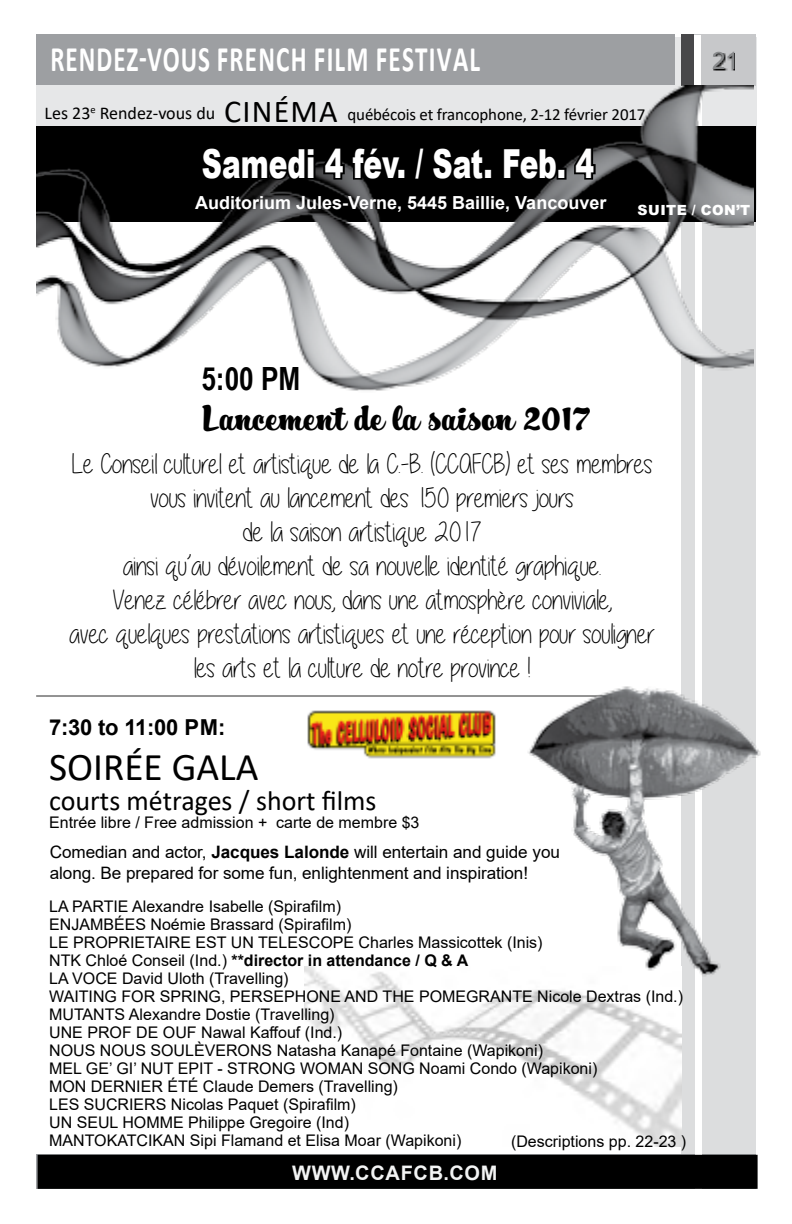
<style>
.page{position:relative;width:792px;height:1224px;background:#fff}
.page>*{position:absolute;margin:0;border:0;box-sizing:border-box;transform-origin:0 0}
.t1{font:900 40px "Arial";color:#fff;scale:.7 1}
.t2{font:39.4px "Calibri";color:#000}
.t3{font:700 36px "Calibri";letter-spacing:.05em;color:#fff;scale:.7 1}
.t4{font:32px "Hucklebuck JF";color:#000}
.t5{font:700 32px "Arial Narrow";color:#000}
.t6{font:28px/34px "A little sunshine";color:#000;text-align:center}
.t7{font:28px "Calibri";color:#000}
.t8{font:24px "Arial";color:#888a8c}
.t9{font:700 22px "Arial";letter-spacing:-.01em;color:#000}
.t10{font:700 20px "Arial";letter-spacing:.035em;color:#f3f4f4}
.t11{font:700 18px "Arial";color:#fff}
.t12{font:700 18px "Calibri";letter-spacing:.04em;color:#fff}
.t13{font:17.2px/21px "Arial";letter-spacing:-.005em;color:#000}
.t14{font:17px "Calibri";letter-spacing:-.01em;color:#000}
.t15{font:16px/18px "Arial";color:#000}
.t16{font:900 14px "Arial";letter-spacing:.035em;color:#fff}
.s1{font-size:18px}
.s2{font-size:32px}
.s3{font-weight:700}
</style>
<div class="page">
<div style="left:682px;top:216px;width:74px;height:970px;background:#dcddde"></div>
<div style="left:695px;top:39px;width:7px;height:1149px;background:#fff"></div>
<div style="left:36px;top:34px;width:638px;height:51px;background:#9d9fa2"></div>
<div style="left:682px;top:34px;width:74px;height:52px;background:#c7c8ca"></div>
<div style="left:695px;top:35px;width:6px;height:171px;background:#fff"></div>
<div style="left:682px;top:34px;width:12px;height:52px;background:#48484a"></div>
<svg style="left:713px;top:53px;width:22px;height:18px"></svg>
<hr style="left:36px;top:695px;width:638px;height:2px;background:#000">
<img style="left:36px;top:86px;width:718px;height:311px">
<div style="left:199px;top:144px;width:109px;height:39px;background:#000"></div>
<div style="left:306px;top:147px;width:9px;height:9px;border:4px solid #000"></div>
<div style="left:306px;top:155px;width:9px;height:25px;border:4px solid #000"></div>
<svg style="left:321px;top:143px;width:84px;height:46px;background:#0e0e0e"></svg>
<div style="left:396px;top:168px;width:10px;height:12px;border:4px solid #000"></div>
<div style="left:411px;top:141px;width:76px;height:42px;background:#000"></div>
<div style="left:483px;top:168px;width:10px;height:12px;border:4px solid #000"></div>
<div style="left:500px;top:145px;width:61px;height:38px;background:#000"></div>
<div style="left:557px;top:168px;width:10px;height:12px;border:4px solid #000"></div>
<svg style="left:572px;top:143px;width:26px;height:39px"></svg>
<img style="left:304px;top:967px;width:378px;height:179px">
<img style="left:521px;top:675px;width:240px;height:306px">
<div style="left:39px;top:1156px;width:718px;height:32px;background:#000"></div>
<div style="left:38px;top:1155px;width:720px;height:34px;border:2px solid #000"></div>
<img style="left:307px;top:710px;width:189px;height:49px">
<h3 class="t3" style="left:50px;top:33px;width:615px">RENDEZ-VOUS FRENCH FILM FESTIVAL</h3>
<p class="t14" style="left:45px;top:103px;width:602px"><span class="s1">Les 23</span><sup>e</sup> <span class="s1">Rendez-vous du</span> <span class="s2">CINÉMA</span> québécois et francophone, 2-12 février 2017</p>
<h3 class="t8" style="left:712px;top:44px;width:28px">21</h3>
<h1 class="t1" style="left:202px;top:134px;width:562px">Samedi 4 fév. / Sat. Feb. 4</h1>
<p class="t11" style="left:195px;top:190px;width:413px">Auditorium Jules-Verne, 5445 Baillie, Vancouver</p>
<p class="t16" style="left:638px;top:200px;width:114px">SUITE / CON’T</p>
<h3 class="t5" style="left:201px;top:354px;width:101px">5:00 PM</h3>
<h3 class="t4" style="left:201px;top:398px;width:390px">Lancement de la saison 2017</h3>
<p class="t6" style="left:70px;top:448px;width:587px">Le Conseil culturel et artistique de la C.-B. (CCAFCB) et ses membres vous invitent au lancement des 150 premiers jours<br>de la saison artistique 2017<br>ainsi qu’au dévoilement de sa nouvelle identité graphique.<br>Venez célébrer avec nous, dans une atmosphère conviviale,<br>avec quelques prestations artistiques et une réception pour souligner les arts et la culture de notre province !</p>
<h3 class="t9" style="left:49px;top:712px;width:178px">7:30 to 11:00 PM:</h3>
<h2 class="t2" style="left:49px;top:740px;width:211px">SOIRÉE GALA</h2>
<h3 class="t7" style="left:49px;top:781px;width:329px">courts métrages / short films</h3>
<p class="t13" style="left:50px;top:842px;width:512px">Comedian and actor, <span class="s3">Jacques Lalonde</span> will entertain and guide you along. Be prepared for some fun, enlightenment and inspiration!</p>
<p class="t15" style="left:49px;top:897px;width:635px">LA PARTIE Alexandre Isabelle (Spirafilm)<br>ENJAMBÉES Noémie Brassard (Spirafilm)<br>LE PROPRIETAIRE EST UN TELESCOPE Charles Massicottek (Inis)<br>NTK Chloé Conseil (Ind.) <span class="s3">**director in attendance / Q &amp; A<br></span>LA VOCE David Uloth (Travelling)<br>WAITING FOR SPRING, PERSEPHONE AND THE POMEGRANTE Nicole Dextras (Ind.)<br>MUTANTS Alexandre Dostie (Travelling)<br>UNE PROF DE OUF Nawal Kaffouf (Ind.)<br>NOUS NOUS SOULÈVERONS Natasha Kanapé Fontaine (Wapikoni)<br>MEL GE’ GI’ NUT EPIT - STRONG WOMAN SONG Noami Condo (Wapikoni)<br>MON DERNIER ÉTÉ Claude Demers (Travelling)<br>LES SUCRIERS Nicolas Paquet (Spirafilm)<br>UN SEUL HOMME Philippe Gregoire (Ind)<br>MANTOKATCIKAN Sipi Flamand et Elisa Moar (Wapikoni)</p>
<p class="t15" style="left:49px;top:813px;width:372px">Entrée libre / Free admission + carte de membre $3</p>
<p class="t15" style="left:511px;top:1132px;width:177px">(Descriptions pp. 22-23 )</p>
<p class="t10" style="left:292px;top:1158px;width:207px">WWW.CCAFCB.COM</p>
<p class="t12" style="left:299px;top:1159px;width:261px">RENDEZ-VOUSVANCOUVER.COM</p>
</div>
